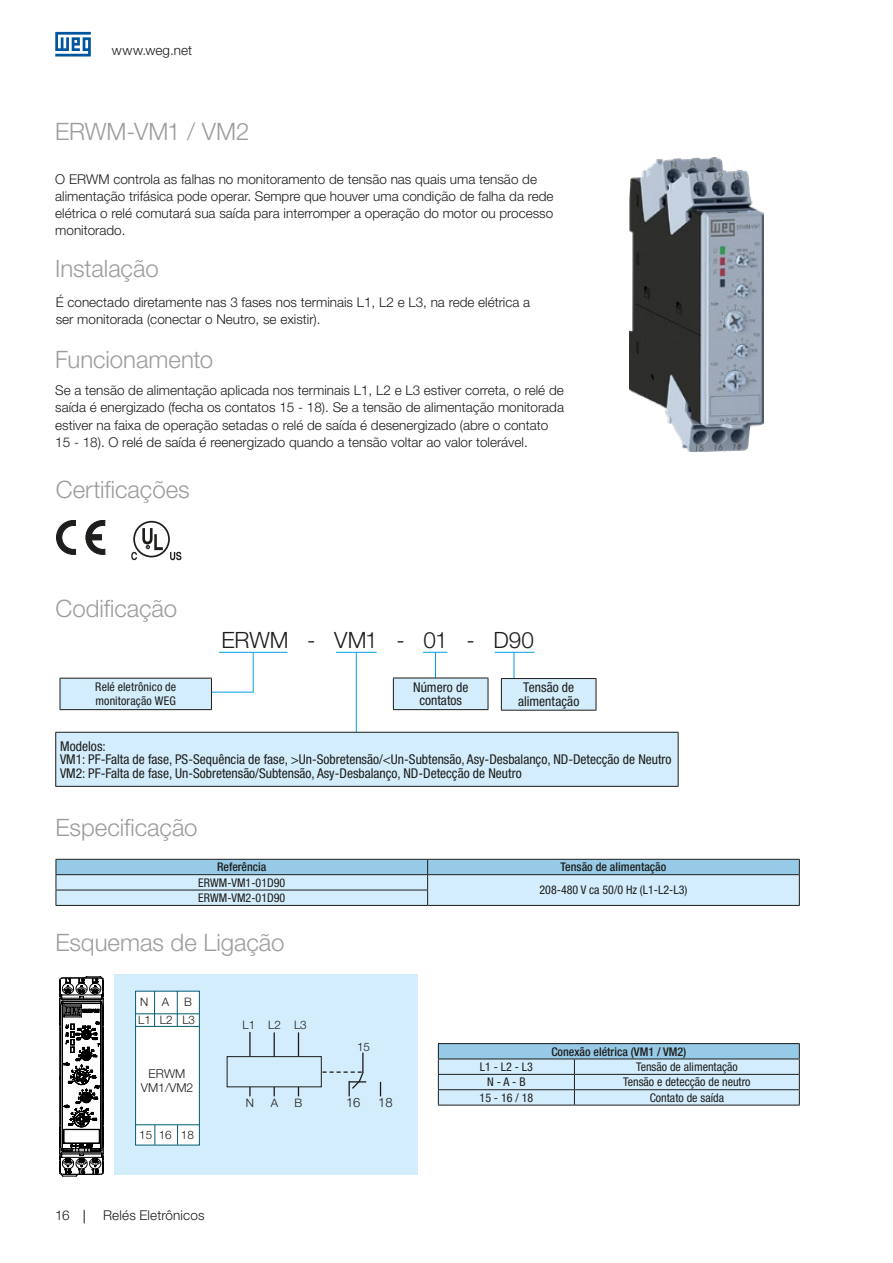
<style>
.page{position:relative;width:893px;height:1263px;background:#fff}
.page>*{position:absolute;margin:0;border:0;box-sizing:border-box;transform-origin:0 0}
.t1{font:300 24px "Helvetica Neue LT Pro";letter-spacing:-.005em;color:#9d9d9d}
.t2{font:300 22.5px "Helvetica Neue LT Pro";letter-spacing:-.01em;color:#1d1d1b}
.t3{font:300 13.5px/17px "Helvetica Neue LT Pro";color:#1d1d1b}
.t4{font:condensed 13.5px/13.5px "Helvetica Neue LT Pro";color:#1d1d1b;text-align:center}
.t5{font:300 12.9px "Helvetica Neue LT Pro";color:#1d1d1b}
.t6{font:300 12.3px/13.8px "Helvetica Neue LT Pro";color:#1d1d1b;text-align:center}
.t7{font:condensed 12px/14.4px "Helvetica Neue LT Pro";color:#1d1d1b}
.t8{font:500 condensed 12px "Helvetica Neue LT Pro";color:#1d1d1b}
.t9{font:300 11.7px "Helvetica Neue LT Pro";color:#1d1d1b}
</style>
<div class="page">
<svg style="left:84px;top:1210px;width:1px;height:13px"></svg>
<svg style="left:55px;top:32px;width:36px;height:24px"></svg>
<hr style="left:435px;top:652px;width:1px;height:35px;background:#009fe3">
<hr style="left:514px;top:652px;width:1px;height:42px;background:#009fe3">
<hr style="left:211px;top:692px;width:43px;height:1px;background:#009fe3">
<hr style="left:219px;top:652px;width:68px;height:1px;background:#009fe3">
<hr style="left:336px;top:652px;width:41px;height:1px;background:#009fe3">
<svg style="left:423px;top:652px;width:24px;height:1px"></svg>
<hr style="left:495px;top:652px;width:39px;height:1px;background:#009fe3">
<hr style="left:253px;top:652px;width:1px;height:40px;background:#009fe3">
<hr style="left:356px;top:652px;width:1px;height:86px;background:#009fe3">
<hr style="left:428px;top:905px;width:372px;height:1px;background:#1d1d1b">
<svg style="left:56px;top:859px;width:744px;height:46px;background:#b6d6e8"></svg>
<hr style="left:56px;top:905px;width:372px;height:1px;background:#1d1d1b">
<hr style="left:438px;top:1043px;width:136px;height:1px;background:#1d1d1b">
<hr style="left:574px;top:1043px;width:226px;height:1px;background:#1d1d1b">
<svg style="left:438px;top:1044px;width:362px;height:61px;background:#b9d7e8"></svg>
<hr style="left:438px;top:1105px;width:136px;height:1px;background:#1d1d1b">
<hr style="left:574px;top:1105px;width:226px;height:1px;background:#1d1d1b">
<div style="left:114px;top:974px;width:304px;height:200px;background:#d4edfc"></div>
<div style="left:135px;top:991px;width:65px;height:154px;background:#fff;border:1px solid #005c72"></div>
<hr style="left:135px;top:1124px;width:64px;height:1px;background:#005c72">
<hr style="left:154px;top:991px;width:1px;height:35px;background:#005c72">
<hr style="left:177px;top:991px;width:1px;height:35px;background:#005c72">
<hr style="left:136px;top:1013px;width:63px;height:1px;background:#005c72">
<svg style="left:155px;top:1125px;width:1px;height:20px"></svg>
<svg style="left:177px;top:1125px;width:1px;height:20px"></svg>
<hr style="left:136px;top:1026px;width:63px;height:1px;background:#005c72">
<div style="left:227px;top:1056px;width:94px;height:31px;border:1px solid #1d1d1b"></div>
<hr style="left:249px;top:1032px;width:2px;height:24px;background:#1d1d1b">
<svg style="left:274px;top:1032px;width:1px;height:25px"></svg>
<svg style="left:298px;top:1032px;width:1px;height:24px"></svg>
<svg style="left:249px;top:1087px;width:2px;height:9px"></svg>
<svg style="left:380px;top:1082px;width:1px;height:14px"></svg>
<hr style="left:362px;top:1052px;width:2px;height:20px;background:#1d1d1b">
<svg style="left:322px;top:1070px;width:44px;height:26px"></svg>
<div style="left:60px;top:678px;width:151px;height:32px;background:#d4edfc"></div>
<hr style="left:60px;top:678px;width:152px;height:1px;background:#1d1d1b">
<hr style="left:60px;top:678px;width:1px;height:31px;background:#1d1d1b">
<hr style="left:211px;top:678px;width:1px;height:31px;background:#1d1d1b">
<hr style="left:60px;top:709px;width:152px;height:1px;background:#1d1d1b">
<div style="left:56px;top:732px;width:622px;height:54px;background:#d4edfc"></div>
<hr style="left:55px;top:732px;width:623px;height:1px;background:#1d1d1b">
<hr style="left:55px;top:733px;width:1px;height:53px;background:#1d1d1b">
<hr style="left:678px;top:733px;width:1px;height:53px;background:#1d1d1b">
<hr style="left:55px;top:786px;width:623px;height:1px;background:#1d1d1b">
<div style="left:393px;top:678px;width:95px;height:32px;background:#d4edfc"></div>
<hr style="left:393px;top:678px;width:95px;height:1px;background:#1d1d1b">
<hr style="left:393px;top:678px;width:1px;height:31px;background:#1d1d1b">
<hr style="left:488px;top:678px;width:1px;height:31px;background:#1d1d1b">
<hr style="left:393px;top:709px;width:95px;height:1px;background:#1d1d1b">
<div style="left:501px;top:678px;width:95px;height:32px;background:#d4edfc"></div>
<hr style="left:501px;top:678px;width:95px;height:1px;background:#1d1d1b">
<hr style="left:501px;top:679px;width:1px;height:31px;background:#1d1d1b">
<hr style="left:596px;top:679px;width:1px;height:31px;background:#1d1d1b">
<hr style="left:501px;top:710px;width:95px;height:1px;background:#1d1d1b">
<svg style="left:60px;top:976px;width:44px;height:200px"></svg>
<svg style="left:56px;top:520px;width:20px;height:35px"></svg>
<svg style="left:86px;top:520px;width:19px;height:35px"></svg>
<div style="left:90px;top:534px;width:12px;height:6px;background:#1d1d1b;border:1px solid #1d1d1b"></div>
<svg style="left:131px;top:528px;width:32px;height:32px"></svg>
<svg style="left:170px;top:552px;width:11px;height:8px"></svg>
<div style="left:133px;top:521px;width:37px;height:36px;border:2px solid #1d1d1b;border-radius:50%"></div>
<img style="left:629px;top:157px;width:135px;height:295px">
<p class="t3" style="left:112px;top:42px;width:82px">www.weg.net</p>
<h1 class="t1" style="left:55px;top:117px;width:196px">ERWM-VM1 / VM2</h1>
<p class="t3" style="left:55px;top:170px;width:500px">O ERWM controla as falhas no monitoramento de tensão nas quais uma tensão de alimentação trifásica pode operar. Sempre que houver uma condição de falha da rede elétrica o relé comutará sua saída para interromper a operação do motor ou processo monitorado.</p>
<h1 class="t1" style="left:55px;top:253px;width:105px">Instalação</h1>
<p class="t3" style="left:56px;top:293px;width:476px">É conectado diretamente nas 3 fases nos terminais L1, L2 e L3, na rede elétrica a ser monitorada (conectar o Neutro, se existir).</p>
<h1 class="t1" style="left:55px;top:345px;width:160px">Funcionamento</h1>
<p class="t3" style="left:55px;top:382px;width:510px">Se a tensão de alimentação aplicada nos terminais L1, L2 e L3 estiver correta, o relé de saída é energizado (fecha os contatos 15 - 18). Se a tensão de alimentação monitorada estiver na faixa de operação setadas o relé de saída é desenergizado (abre o contato 15 - 18). O relé de saída é reenergizado quando a tensão voltar ao valor tolerável.</p>
<h1 class="t1" style="left:56px;top:474px;width:135px">Certificações</h1>
<h1 class="t1" style="left:56px;top:593px;width:123px">Codificação</h1>
<h2 class="t2" style="left:222px;top:626px;width:314px">ERWM - VM1 - 01 - D90</h2>
<p class="t4" style="left:413px;top:680px;width:57px">Número de contatos</p>
<p class="t4" style="left:518px;top:681px;width:63px">Tensão de alimentação</p>
<p class="t7" style="left:95px;top:679px;width:82px">Relé eletrônico de monitoração WEG</p>
<p class="t4" style="left:60px;top:739px;width:613px;text-align:left">Modelos:<br>VM1: PF-Falta de fase, PS-Sequência de fase, &gt;Un-Sobretensão/&lt;Un-Subtensão, Asy-Desbalanço, ND-Detecção de Neutro<br>VM2: PF-Falta de fase, Un-Sobretensão/Subtensão, Asy-Desbalanço, ND-Detecção de Neutro</p>
<h1 class="t1" style="left:56px;top:812px;width:144px">Especificação</h1>
<p class="t8" style="left:217px;top:860px;width:51px">Referência</p>
<p class="t8" style="left:561px;top:860px;width:107px">Tensão de alimentação</p>
<p class="t7" style="left:198px;top:875px;width:89px">ERWM-VM1-01D90</p>
<p class="t7" style="left:539px;top:883px;width:149px">208-480 V ca 50/0 Hz (L1-L2-L3)</p>
<p class="t7" style="left:198px;top:890px;width:89px">ERWM-VM2-01D90</p>
<h1 class="t1" style="left:56px;top:928px;width:230px">Esquemas de Ligação</h1>
<p class="t9" style="left:140px;top:995px;width:31px">N A</p>
<p class="t9" style="left:184px;top:995px;width:9px">B</p>
<p class="t9" style="left:138px;top:1013px;width:58px">L1 L2 L3</p>
<p class="t6" style="left:141px;top:1066px;width:54px">ERWM<br>VM1/VM2</p>
<p class="t9" style="left:139px;top:1127px;width:56px">15 16 18</p>
<p class="t3" style="left:55px;top:1207px;width:16px">16</p>
<p class="t3" style="left:103px;top:1207px;width:103px">Relés Eletrônicos</p>
<p class="t9" style="left:243px;top:1017px;width:66px">L1 L2 L3</p>
<p class="t9" style="left:357px;top:1039px;width:14px">15</p>
<p class="t9" style="left:246px;top:1095px;width:10px">N</p>
<p class="t9" style="left:271px;top:1095px;width:9px">A</p>
<p class="t9" style="left:294px;top:1095px;width:9px">B</p>
<p class="t5" style="left:346px;top:1094px;width:16px">16</p>
<p class="t5" style="left:378px;top:1094px;width:16px">18</p>
<p class="t8" style="left:551px;top:1044px;width:136px">Conexão elétrica (VM1 / VM2)</p>
<p class="t7" style="left:480px;top:1059px;width:55px">L1 - L2 - L3</p>
<p class="t7" style="left:636px;top:1059px;width:103px">Tensão de alimentação</p>
<p class="t7" style="left:487px;top:1075px;width:40px">N - A - B</p>
<p class="t7" style="left:623px;top:1075px;width:129px">Tensão e detecção de neutro</p>
<p class="t7" style="left:480px;top:1090px;width:55px">15 - 16 / 18</p>
<p class="t7" style="left:650px;top:1090px;width:76px">Contato de saída</p>
</div>
